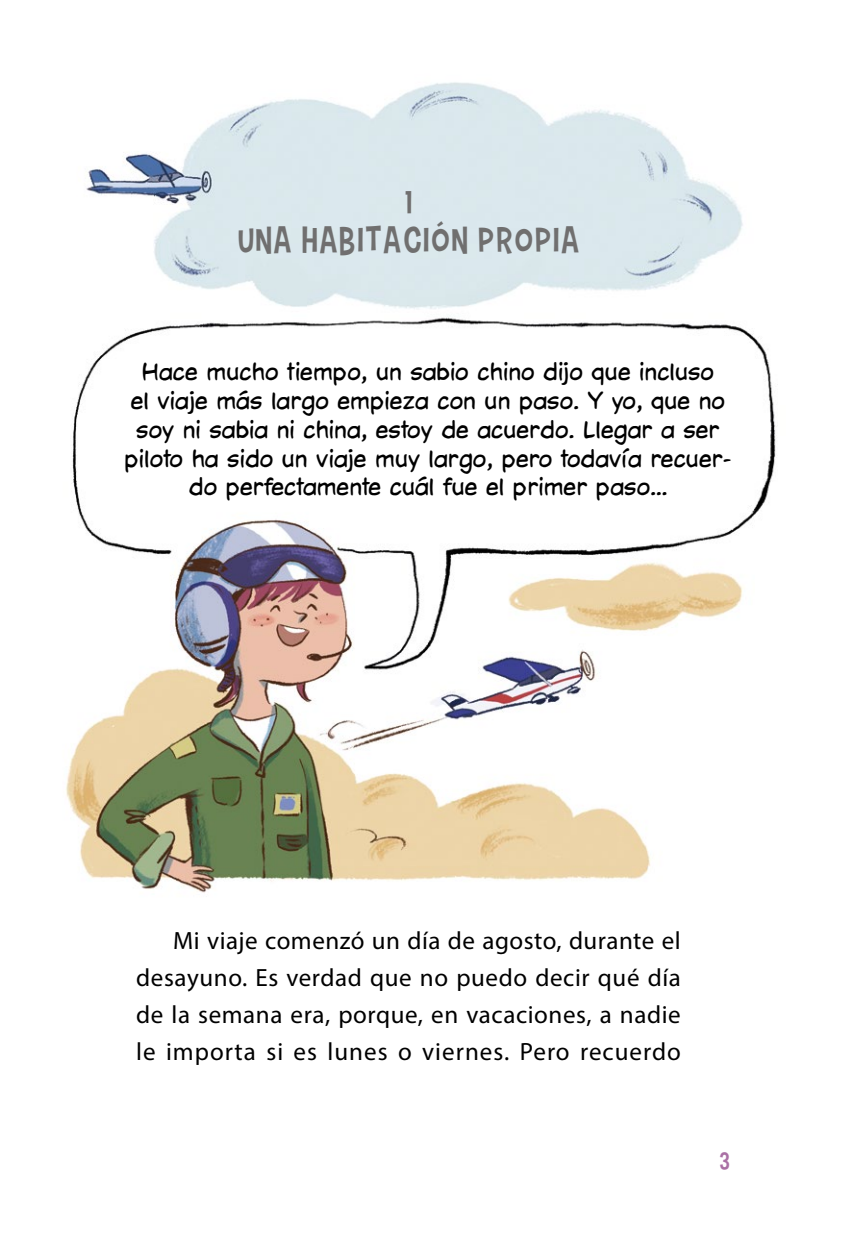
<style>
.page{position:relative;width:851px;height:1259px;background:#fff}
.page>*{position:absolute;margin:0;border:0;box-sizing:border-box;transform-origin:0 0}
.t1{font:36px/36.8px "Carton Six";letter-spacing:.05em;color:#706f6f;text-align:center}
.t2{font:25px/36.8px "Myriad Pro";letter-spacing:.04em;color:#000;text-align:justify}
.t3{font:24px/28.8px "CC Dave Gibbons Lower";color:#000;text-align:center}
.t4{font:24px "Carton Six";color:#aa71a5}
</style>
<div class="page">
<img style="left:66px;top:460px;width:709px;height:433px">
<img style="left:72px;top:82px;width:704px;height:378px">
<h1 class="t1" style="left:238px;top:184px;width:343px">1<br>UNA HABITACIÓN PROPIA</h1>
<p class="t3" style="left:124px;top:358px;width:608px">Hace mucho tiempo, un sabio chino dijo que incluso<br>el viaje más largo empieza con un paso. Y yo, que no soy ni sabia ni china, estoy de acuerdo. Llegar a ser piloto ha sido un viaje muy largo, pero todavía recuer&shy;do perfectamente cuál fue el primer paso...</p>
<p class="t2" style="left:136px;top:922px;width:546px;text-indent:37px">Mi viaje comenzó un día de agosto, durante el desayuno. Es verdad que no puedo decir qué día de la semana era, porque, en vacaciones, a nadie le importa si es lunes o viernes. Pero recuerdo</p>
<p class="t4" style="left:719px;top:1147px;width:12px">3</p>
</div>
